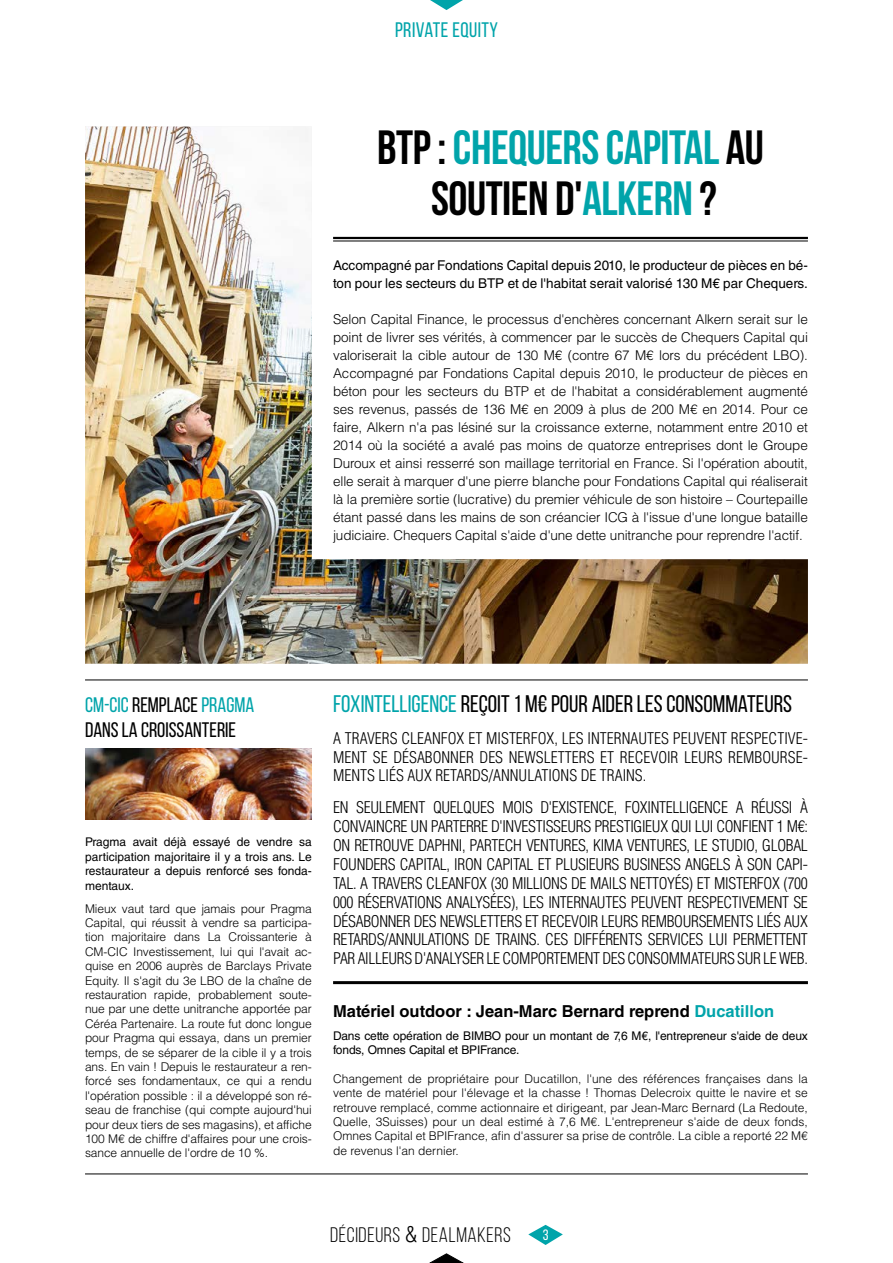
<style>
.page{position:relative;width:893px;height:1263px;background:#fff}
.page>*{position:absolute;margin:0;border:0;box-sizing:border-box;transform-origin:0 0}
.t1{font:700 48px/51px "Bebas Neue";letter-spacing:-.01em;color:#00a4aa;text-align:center}
.t2{font:24px "Bebas Neue";color:#000}
.t3{font:21px/25.2px "Bebas Neue";color:#000}
.t4{font:21px "Bebas Neue";letter-spacing:.03em;color:#000}
.t5{font:21px "Bebas Neue";letter-spacing:.02em;color:#00a4aa}
.t6{font:700 16.5px "Helvetica LT Std";color:#000}
.t7{font:300 condensed 15.75px/18.9px "Helvetica LT Std";letter-spacing:-.02em;color:#000;text-align:justify}
.t8{font:15px "Bebas Neue";color:#fff}
.t9{font:300 13.5px/18px "Helvetica LT Std";letter-spacing:-.01em;color:#000;text-align:justify}
.t10{font:13.5px/18px "Helvetica LT Std";color:#000}
.t11{font:300 12px/14.4px "Helvetica LT Std";letter-spacing:-.01em;color:#000;text-align:justify}
.t12{font:12px/14.4px "Helvetica LT Std";letter-spacing:-.01em;color:#000;text-align:justify}
.s1{color:#000}
.s2{color:#00a4aa}
.s3{font-family:"Helvetica LT Std";font-weight:300;font-stretch:condensed}
</style>
<div class="page">
<svg style="left:528px;top:1225px;width:35px;height:20px"></svg>
<svg style="left:429px;top:1253px;width:35px;height:10px"></svg>
<svg style="left:430px;top:0;width:33px;height:10px"></svg>
<hr style="left:85px;top:1174px;width:723px;height:1px;background:#000">
<hr style="left:85px;top:680px;width:723px;height:1px;background:#000">
<hr style="left:333px;top:981px;width:475px;height:3px;background:#000">
<img style="left:85px;top:126px;width:723px;height:538px">
<img style="left:85px;top:749px;width:227px;height:71px">
<h3 class="t5" style="left:395px;top:18px;width:104px">PRIVATE EQUITY</h3>
<h1 class="t1" style="left:377px;top:121px;width:388px"><span class="s1">BTP :</span> CHEQUERS CAPITAL <span class="s1">AU<br>SOUTIEN D'</span>ALKERN <span class="s1">?</span></h1>
<p class="t10" style="left:333px;top:256px;width:476px">Accompagné par Fondations Capital depuis 2010, le producteur de pièces en bé&shy;ton pour les secteurs du BTP et de l'habitat serait valorisé 130 M€ par Chequers.</p>
<p class="t9" style="left:333px;top:310px;width:476px">Selon Capital Finance, le processus d'enchères concernant Alkern serait sur le point de livrer ses vérités, à commencer par le succès de Chequers Capital qui valoriserait la cible autour de 130 M€ (contre 67 M€ lors du précédent LBO).<br>Accompagné par Fondations Capital depuis 2010, le producteur de pièces en béton pour les secteurs du BTP et de l'habitat a considérablement augmenté ses revenus, passés de 136 M€ en 2009 à plus de 200 M€ en 2014. Pour ce faire, Alkern n'a pas lésiné sur la croissance externe, notamment entre 2010 et 2014 où la société a avalé pas moins de quatorze entreprises dont le Groupe Duroux et ainsi resserré son maillage territorial en France. Si l'opération aboutit, elle serait à marquer d'une pierre blanche pour Fondations Capital qui réaliserait là la première sortie (lucrative) du premier véhicule de son histoire – Courtepaille étant passé dans les mains de son créancier ICG à l'issue d'une longue bataille judiciaire. Chequers Capital s'aide d'une dette unitranche pour reprendre l'actif.</p>
<h3 class="t3" style="left:85px;top:692px;width:171px"><span class="s2">CM-CIC</span> REMPLACE <span class="s2">PRAGMA<br></span>DANS LA CROISSANTERIE</h3>
<p class="t12" style="left:85px;top:835px;width:228px">Pragma avait déjà essayé de vendre sa participation majoritaire il y a trois ans. Le restaurateur a depuis renforcé ses fonda&shy;mentaux.</p>
<p class="t11" style="left:85px;top:901px;width:228px">Mieux vaut tard que jamais pour Pragma Capital, qui réussit à vendre sa participa&shy;tion majoritaire dans La Croissanterie à CM-CIC Investissement, lui qui l'avait ac&shy;quise en 2006 auprès de Barclays Private Equity. Il s'agit du 3e LBO de la chaîne de restauration rapide, probablement soute&shy;nue par une dette unitranche apportée par Céréa Partenaire. La route fut donc longue pour Pragma qui essaya, dans un premier temps, de se séparer de la cible il y a trois ans. En vain ! Depuis le restaurateur a ren&shy;forcé ses fondamentaux, ce qui a rendu l'opération possible : il a développé son ré&shy;seau de franchise (qui compte aujourd'hui pour deux tiers de ses magasins), et affiche 100 M€ de chiffre d'affaires pour une crois&shy;sance annuelle de l'ordre de 10 %.</p>
<h2 class="t2" style="left:333px;top:691px;width:461px"><span class="s2">FOXINTELLIGENCE</span> REÇOIT 1 M€ POUR AIDER LES CONSOMMATEURS</h2>
<h3 class="t7" style="left:333px;top:728px;width:476px">A TRAVERS CLEANFOX ET MISTERFOX, LES INTERNAUTES PEUVENT RESPECTIVE-MENT SE DÉSABONNER DES NEWSLETTERS ET RECEVOIR LEURS REMBOURSE-MENTS LIÉS AUX RETARDS/ANNULATIONS DE TRAINS.</h3>
<p class="t7" style="left:333px;top:798px;width:476px">EN SEULEMENT QUELQUES MOIS D'EXISTENCE, FOXINTELLIGENCE A RÉUSSI À CONVAINCRE UN PARTERRE D'INVESTISSEURS PRESTIGIEUX QUI LUI CONFIENT 1 M€:<br>ON RETROUVE DAPHNI, PARTECH VENTURES, KIMA VENTURES, LE STUDIO, GLOBAL FOUNDERS CAPITAL, IRON CAPITAL ET PLUSIEURS BUSINESS ANGELS À SON CAPI-TAL. A TRAVERS CLEANFOX (30 MILLIONS DE MAILS NETTOYÉS) ET MISTERFOX (700<br>000 RÉSERVATIONS ANALYSÉES), LES INTERNAUTES PEUVENT RESPECTIVEMENT SE DÉSABONNER DES NEWSLETTERS ET RECEVOIR LEURS REMBOURSEMENTS LIÉS AUX RETARDS/ANNULATIONS DE TRAINS. CES DIFFÉRENTS SERVICES LUI PERMETTENT PAR AILLEURS D'ANALYSER LE COMPORTEMENT DES CONSOMMATEURS SUR LE WEB.</p>
<h3 class="t6" style="left:333px;top:1001px;width:443px">Matériel outdoor : Jean-Marc Bernard reprend <span class="s2">Ducatillon</span></h3>
<p class="t12" style="left:333px;top:1028px;width:476px">Dans cette opération de BIMBO pour un montant de 7,6 M€, l'entrepreneur s'aide de deux fonds, Omnes Capital et BPIFrance.</p>
<p class="t11" style="left:333px;top:1071px;width:476px">Changement de propriétaire pour Ducatillon, l'une des références françaises dans la vente de matériel pour l'élevage et la chasse ! Thomas Delecroix quitte le navire et se retrouve remplacé, comme actionnaire et dirigeant, par Jean-Marc Bernard (La Redoute, Quelle, 3Suisses) pour un deal estimé à 7,6 M€. L'entrepreneur s'aide de deux fonds, Omnes Capital et BPIFrance, afin d'assurer sa prise de contrôle. La cible a reporté 22 M€ de revenus l'an dernier.</p>
<h3 class="t4" style="left:330px;top:1224px;width:182px">DÉCIDEURS <span class="s3">&amp;</span> DEALMAKERS</h3>
<p class="t8" style="left:543px;top:1227px;width:7px">3</p>
</div>
